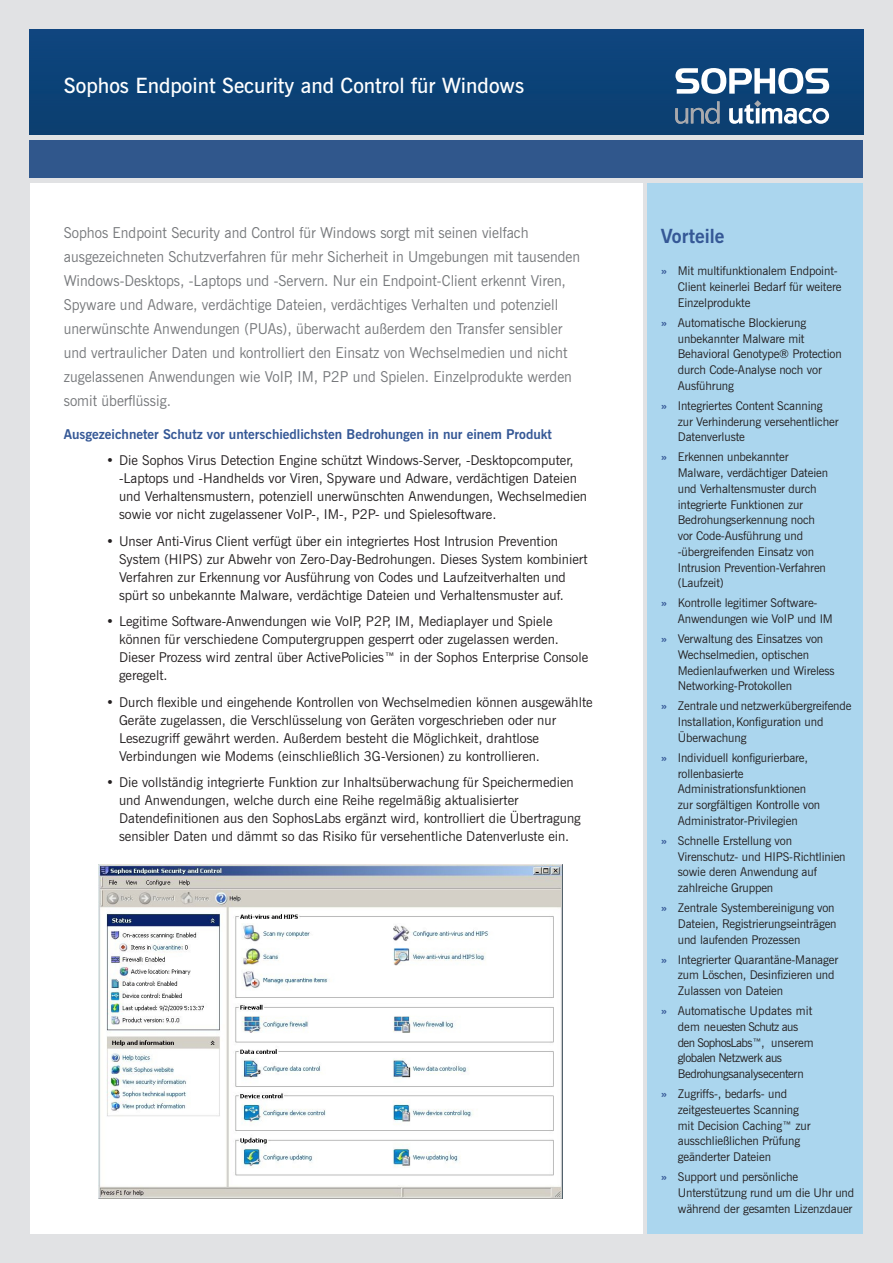
<style>
.page{position:relative;width:893px;height:1263px;background:#e1e2e4}
.page>*{position:absolute;margin:0;border:0;box-sizing:border-box;transform-origin:0 0}
.Product_heading{font:600 21px "News Gothic BT";color:#fff}
.Heading{font:700 19.5px "News Gothic BT";color:#355896}
.Intro_text{font:15px/24px "News Gothic BT";color:#76787b;scale:.96 1}
.Bullet{font:13.5px/18px "News Gothic BT";color:#231f20}
.Subheading_blue{font:700 13.5px "News Gothic BT";color:#355896}
.Key_benefit_bullet{font:12px/15.8px "News Gothic BT";letter-spacing:-.01em;color:#231f20}
.Key_benefit_bullet-2{font:12px/15.8px "News Gothic BT";letter-spacing:-.03em;color:#231f20}
.s1{font-weight:700;color:#355896}
</style>
<div class="page">
<div style="left:30px;top:30px;width:833px;height:104px;background:#0c4278"></div>
<div style="left:30px;top:183px;width:612px;height:1050px;background:#fff"></div>
<div style="left:648px;top:183px;width:215px;height:1050px;background:#abd6ee"></div>
<div style="left:30px;top:140px;width:833px;height:37px;background:#30578c"></div>
<svg style="left:675px;top:68px;width:154px;height:26px"></svg>
<svg style="left:729px;top:100px;width:100px;height:24px"></svg>
<hr style="left:756px;top:108px;width:3px;height:16px;background:#fff">
<svg style="left:675px;top:101px;width:44px;height:23px"></svg>
<img style="left:99px;top:864px;width:463px;height:334px">
<p class="Product_heading" style="left:64px;top:72px;width:462px">Sophos Endpoint Security and Control für Windows</p>
<p class="Intro_text" style="left:64px;top:221px;width:539px">Sophos Endpoint Security and Control für Windows sorgt mit seinen vielfach ausgezeichneten Schutzverfahren für mehr Sicherheit in Umgebungen mit tausenden Windows-Desktops, -Laptops und -Servern. Nur ein Endpoint-Client erkennt Viren, Spyware und Adware, verdächtige Dateien, verdächtiges Verhalten und potenziell unerwünschte Anwendungen (PUAs), überwacht außerdem den Transfer sensibler und vertraulicher Daten und kontrolliert den Einsatz von Wechselmedien und nicht zugelassenen Anwendungen wie VoIP, IM, P2P und Spielen. Einzelprodukte werden somit überflüssig.</p>
<p class="Subheading_blue" style="left:64px;top:426px;width:490px">Ausgezeichneter Schutz vor unterschiedlichsten Bedrohungen in nur einem Produkt</p>
<p class="Bullet" style="left:119px;top:451px;width:470px;text-indent:-13px">• Die Sophos Virus Detection Engine schützt Windows-Server, -Desktopcomputer, -Laptops und -Handhelds vor Viren, Spyware und Adware, verdächtigen Dateien und Verhaltensmustern, potenziell unerwünschten Anwendungen, Wechselmedien sowie vor nicht zugelassener VoIP-, IM-, P2P- und Spielesoftware.</p>
<p class="Bullet" style="left:119px;top:532px;width:470px;text-indent:-13px">• Unser Anti-Virus Client verfügt über ein integriertes Host Intrusion Prevention System (HIPS) zur Abwehr von Zero-Day-Bedrohungen. Dieses System kombiniert Verfahren zur Erkennung vor Ausführung von Codes und Laufzeitverhalten und spürt so unbekannte Malware, verdächtige Dateien und Verhaltensmuster auf.</p>
<p class="Bullet" style="left:119px;top:612px;width:471px;text-indent:-13px">• Legitime Software-Anwendungen wie VoIP, P2P, IM, Mediaplayer und Spiele können für verschiedene Computergruppen gesperrt oder zugelassen werden.<br>Dieser Prozess wird zentral über ActivePolicies™ in der Sophos Enterprise Console geregelt.</p>
<p class="Bullet" style="left:119px;top:693px;width:475px;text-indent:-13px">• Durch flexible und eingehende Kontrollen von Wechselmedien können ausgewählte Geräte zugelassen, die Verschlüsselung von Geräten vorgeschrieben oder nur Lesezugriff gewährt werden. Außerdem besteht die Möglichkeit, drahtlose Verbindungen wie Modems (einschließlich 3G-Versionen) zu kontrollieren.</p>
<p class="Bullet" style="left:119px;top:773px;width:463px;text-indent:-13px">• Die vollständig integrierte Funktion zur Inhaltsüberwachung für Speichermedien und Anwendungen, welche durch eine Reihe regelmäßig aktualisierter Datendefinitionen aus den SophosLabs ergänzt wird, kontrolliert die Übertragung sensibler Daten und dämmt so das Risiko für versehentliche Datenverluste ein.</p>
<p class="Heading" style="left:661px;top:224px;width:65px">Vorteile</p>
<p class="Key_benefit_bullet" style="left:678px;top:263px;width:165px;text-indent:-17px"><span class="s1">»</span> Mit multifunktionalem Endpoint-<br>Client keinerlei Bedarf für weitere<br>Einzelprodukte</p>
<p class="Key_benefit_bullet" style="left:678px;top:315px;width:166px;text-indent:-17px"><span class="s1">»</span> Automatische Blockierung unbekannter Malware mit<br>Behavioral Genotype® Protection durch Code-Analyse noch vor<br>Ausführung</p>
<p class="Key_benefit_bullet" style="left:678px;top:398px;width:162px;text-indent:-17px"><span class="s1">»</span> Integriertes Content Scanning zur Verhinderung versehentlicher<br>Datenverluste</p>
<p class="Key_benefit_bullet" style="left:678px;top:449px;width:152px;text-indent:-17px"><span class="s1">»</span> Erkennen unbekannter<br>Malware, verdächtiger Dateien und Verhaltensmuster durch integrierte Funktionen zur<br>Bedrohungserkennung noch vor Code-Ausführung und ‑übergreifenden Einsatz von<br>Intrusion Prevention-Verfahren (Laufzeit)</p>
<p class="Key_benefit_bullet" style="left:678px;top:595px;width:157px;text-indent:-17px"><span class="s1">»</span> Kontrolle legitimer Software-<br>Anwendungen wie VoIP und IM</p>
<p class="Key_benefit_bullet" style="left:678px;top:631px;width:158px;text-indent:-17px"><span class="s1">»</span> Verwaltung des Einsatzes von<br>Wechselmedien, optischen<br>Medienlaufwerken und Wireless<br>Networking-Protokollen</p>
<p class="Key_benefit_bullet" style="left:678px;top:698px;width:175px;text-indent:-17px"><span class="s1">»</span> Zentrale und netzwerkübergreifende<br>Installation, Konfiguration und<br>Überwachung</p>
<p class="Key_benefit_bullet" style="left:678px;top:750px;width:144px;text-indent:-17px"><span class="s1">»</span> Individuell konfigurierbare, rollenbasierte<br>Administrationsfunktionen zur sorgfältigen Kontrolle von<br>Administrator-Privilegien</p>
<p class="Key_benefit_bullet" style="left:678px;top:833px;width:169px;text-indent:-17px"><span class="s1">»</span> Schnelle Erstellung von<br>Virenschutz- und HIPS-Richtlinien sowie deren Anwendung auf zahlreiche Gruppen</p>
<p class="Key_benefit_bullet" style="left:678px;top:900px;width:160px;text-indent:-17px"><span class="s1">»</span> Zentrale Systembereinigung von<br>Dateien, Registrierungseinträgen und laufenden Prozessen</p>
<p class="Key_benefit_bullet" style="left:678px;top:951px;width:162px;text-indent:-17px"><span class="s1">»</span> Integrierter Quarantäne-Manager zum Löschen, Desinfizieren und<br>Zulassen von Dateien</p>
<p class="Key_benefit_bullet-2" style="left:678px;top:1003px;width:137px;text-indent:-17px"><span class="s1">»</span> Automatische Updates mit dem neuesten Schutz aus den SophosLabs™, unserem globalen Netzwerk aus<br>Bedrohungsanalysecentern</p>
<p class="Key_benefit_bullet" style="left:678px;top:1086px;width:134px;text-indent:-17px"><span class="s1">»</span> Zugriffs-, bedarfs- und zeitgesteuertes Scanning mit Decision Caching™ zur ausschließlichen Prüfung geänderter Dateien</p>
<p class="Key_benefit_bullet" style="left:678px;top:1169px;width:178px;text-indent:-17px"><span class="s1">»</span> Support und persönliche<br>Unterstützung rund um die Uhr und während der gesamten Lizenzdauer</p>
</div>
